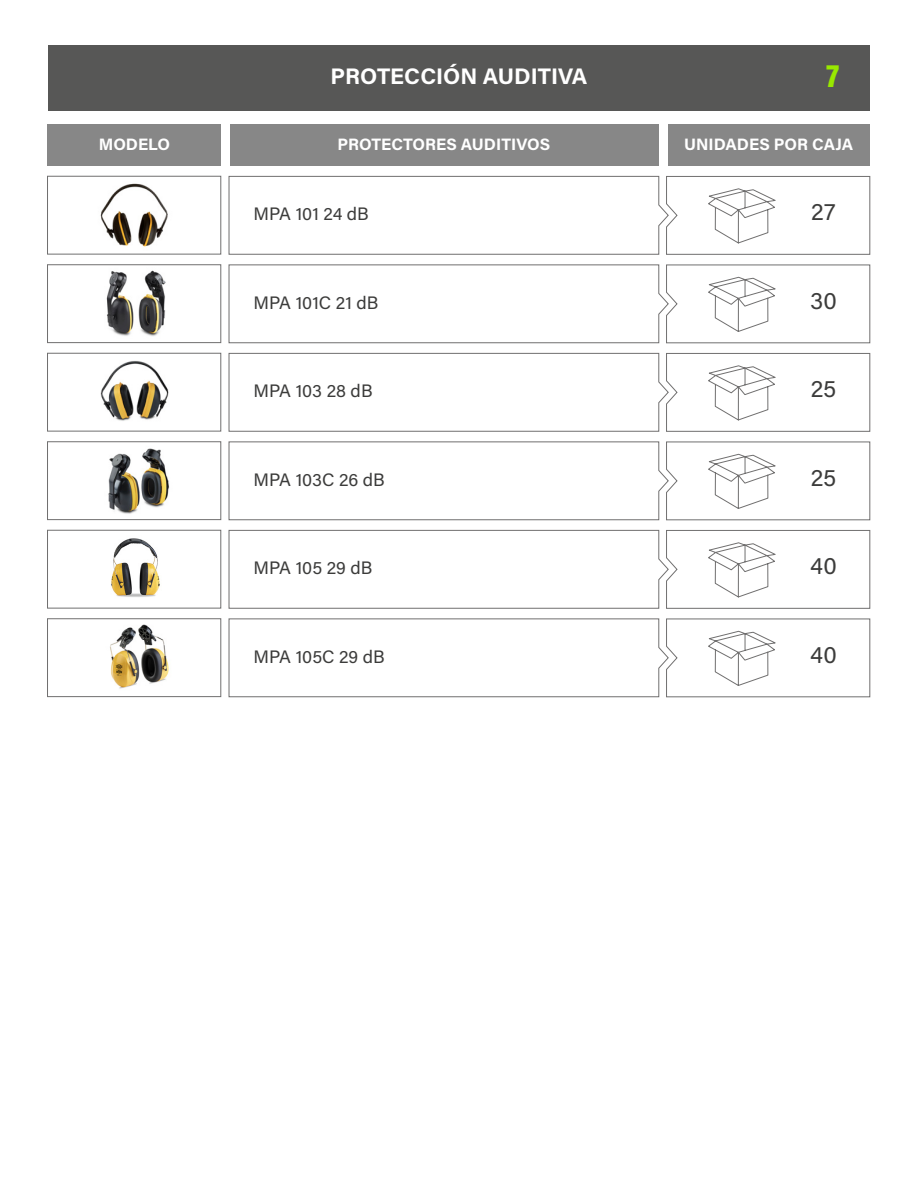
<style>
.page{position:relative;width:918px;height:1188px;background:#fff}
.page>*{position:absolute;margin:0;border:0;box-sizing:border-box;transform-origin:0 0}
.t1{font:900 33px "Acumin Pro Cond";color:#98e800}
.t2{font:24px "Acumin Pro";letter-spacing:.005em;color:#3c3c3b}
.t3{font:700 22.5px "Acumin Pro";color:#fff}
.t4{font:18px "Acumin Pro";letter-spacing:.005em;color:#3c3c3b}
.t5{font:700 16.5px "Acumin Pro";color:#fff}
</style>
<div class="page">
<div style="left:48px;top:46px;width:822px;height:65px;background:#575756"></div>
<div style="left:668px;top:125px;width:202px;height:41px;background:#878787"></div>
<div style="left:48px;top:125px;width:173px;height:41px;background:#878787"></div>
<div style="left:230px;top:125px;width:429px;height:41px;background:#878787"></div>
<svg style="left:228px;top:176px;width:643px;height:79px"></svg>
<svg style="left:228px;top:264px;width:643px;height:80px"></svg>
<svg style="left:228px;top:353px;width:643px;height:79px"></svg>
<svg style="left:228px;top:441px;width:643px;height:80px"></svg>
<svg style="left:228px;top:530px;width:643px;height:79px"></svg>
<svg style="left:228px;top:618px;width:643px;height:80px"></svg>
<img style="left:95px;top:448px;width:85px;height:73px">
<img style="left:91px;top:270px;width:87px;height:162px">
<img style="left:89px;top:175px;width:91px;height:80px">
<img style="left:111px;top:538px;width:49px;height:59px">
<img style="left:110px;top:624px;width:59px;height:65px">
<div style="left:47px;top:176px;width:174px;height:78px;border:1px solid #706f6f"></div>
<div style="left:47px;top:264px;width:174px;height:79px;border:1px solid #706f6f"></div>
<div style="left:47px;top:353px;width:174px;height:78px;border:1px solid #706f6f"></div>
<div style="left:47px;top:441px;width:174px;height:79px;border:1px solid #706f6f"></div>
<div style="left:47px;top:530px;width:174px;height:78px;border:1px solid #706f6f"></div>
<div style="left:47px;top:618px;width:174px;height:79px;border:1px solid #706f6f"></div>
<p class="t5" style="left:99px;top:133px;width:73px">MODELO</p>
<p class="t3" style="left:331px;top:61px;width:258px">PROTECCIÓN AUDITIVA</p>
<p class="t5" style="left:337px;top:133px;width:214px">PROTECTORES AUDITIVOS</p>
<p class="t4" style="left:253px;top:201px;width:117px">MPA 101 24 dB</p>
<p class="t4" style="left:253px;top:290px;width:127px">MPA 101C 21 dB</p>
<p class="t4" style="left:253px;top:378px;width:121px">MPA 103 28 dB</p>
<p class="t4" style="left:253px;top:467px;width:133px">MPA 103C 26 dB</p>
<p class="t4" style="left:253px;top:556px;width:121px">MPA 105 29 dB</p>
<p class="t4" style="left:253px;top:644px;width:133px">MPA 105C 29 dB</p>
<h1 class="t1" style="left:826px;top:54px;width:14px">7</h1>
<p class="t5" style="left:684px;top:133px;width:171px">UNIDADES POR CAJA</p>
<h2 class="t2" style="left:811px;top:195px;width:26px">27</h2>
<h2 class="t2" style="left:810px;top:284px;width:28px">30</h2>
<h2 class="t2" style="left:811px;top:372px;width:27px">25</h2>
<h2 class="t2" style="left:811px;top:461px;width:27px">25</h2>
<h2 class="t2" style="left:810px;top:549px;width:28px">40</h2>
<h2 class="t2" style="left:810px;top:638px;width:28px">40</h2>
</div>
